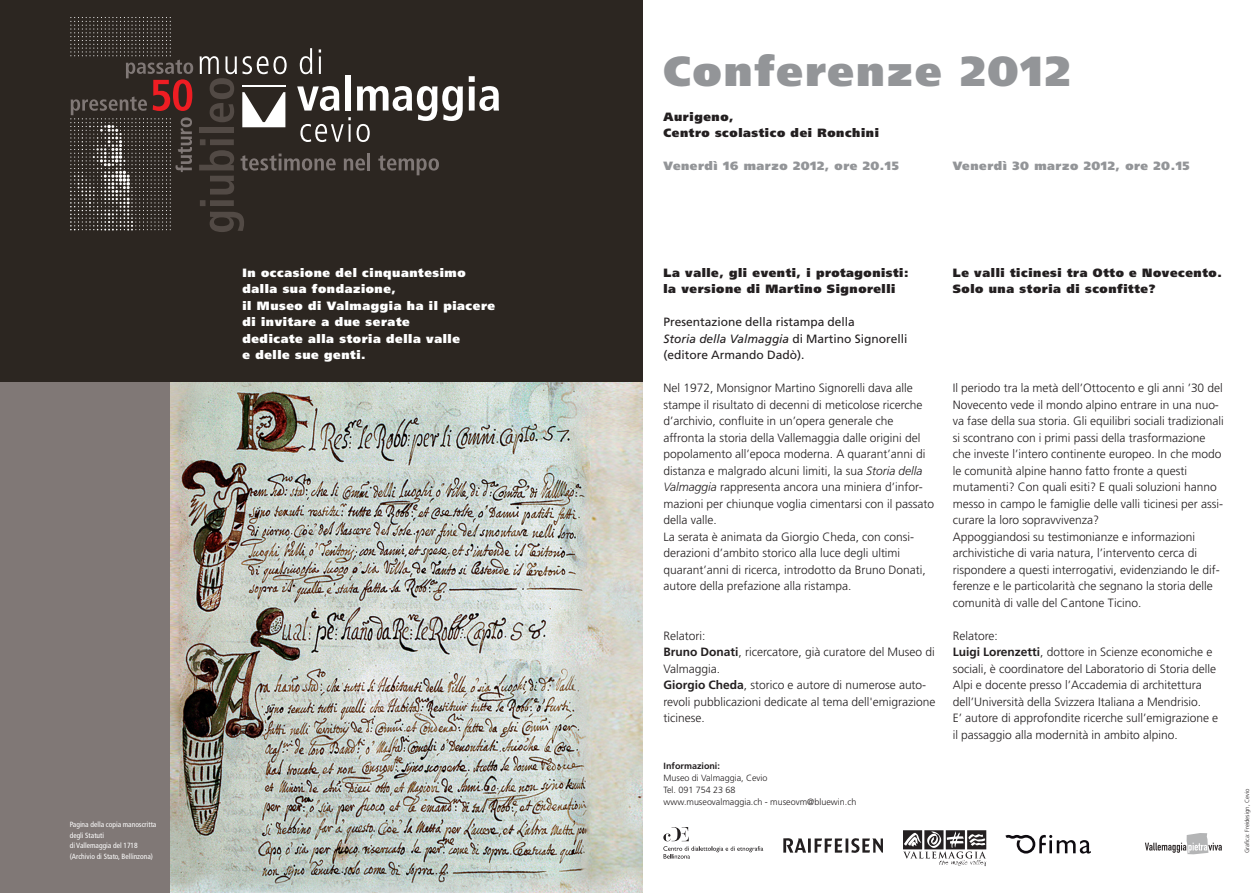
<style>
.page{position:relative;width:1259px;height:893px;background:#fff}
.page>*{position:absolute;margin:0;border:0;box-sizing:border-box;transform-origin:0 0}
.t1{font:900 42px "Frutiger LT";letter-spacing:.05em;color:#939598}
.t2{font:300 12px/16.5px "Frutiger";color:#231f20}
.t3{font:900 12px/16.5px "Frutiger LT";letter-spacing:.05em;color:#231f20}
.t4{font:900 12px/16.5px "Frutiger LT";letter-spacing:.05em;color:#fff}
.t5{font:12px/16.5px "Frutiger";color:#231f20}
.t6{font:900 12px "Frutiger LT";letter-spacing:.05em;color:#939598}
.t7{font:300 9px/12px "Frutiger";color:#231f20}
.t8{font:700 9px "Frutiger LT";color:#231f20}
.t9{font:condensed 7.5px/10.5px "Frutiger";color:#fff}
.t10{font:300 6px "Frutiger";color:#231f20}
.s1{font-style:italic}
.s2{font-weight:700}
</style>
<div class="page">
<svg style="left:1005px;top:834px;width:86px;height:19px"></svg>
<svg style="left:783px;top:838px;width:100px;height:15px"></svg>
<svg style="left:903px;top:830px;width:83px;height:36px"></svg>
<svg style="left:663px;top:827px;width:100px;height:32px"></svg>
<svg style="left:1145px;top:833px;width:76px;height:21px"></svg>
<div style="left:0;top:0;width:642px;height:383px;background:#2c2621"></div>
<div style="left:0;top:383px;width:642px;height:510px;background:#807876"></div>
<svg style="left:210px;top:212px;width:34px;height:20px"></svg>
<svg style="left:199px;top:139px;width:35px;height:67px"></svg>
<div style="left:199px;top:127px;width:35px;height:6px;background:#524a45"></div>
<svg style="left:240px;top:154px;width:96px;height:17px"></svg>
<svg style="left:344px;top:158px;width:21px;height:13px"></svg>
<hr style="left:367px;top:153px;width:3px;height:17px;background:#807876">
<svg style="left:378px;top:155px;width:61px;height:20px"></svg>
<svg style="left:300px;top:48px;width:12px;height:26px"></svg>
<svg style="left:319px;top:49px;width:2px;height:25px"></svg>
<svg style="left:200px;top:56px;width:87px;height:71px"></svg>
<div style="left:345px;top:75px;width:6px;height:36px;background:#fff"></div>
<svg style="left:297px;top:86px;width:166px;height:56px"></svg>
<svg style="left:469px;top:76px;width:30px;height:35px"></svg>
<svg style="left:70px;top:17px;width:123px;height:214px"></svg>
<img style="left:170px;top:383px;width:472px;height:510px">
<p class="t4" style="left:242px;top:265px;width:254px">In occasione del cinquantesimo dalla sua fondazione,<br>il Museo di Valmaggia ha il piacere di invitare a due serate<br>dedicate alla storia della valle<br>e delle sue genti.</p>
<p class="t9" style="left:70px;top:820px;width:88px">Pagina della copia manoscritta degli Statuti<br>di Vallemaggia del 1718 (Archivio di Stato, Bellinzona)</p>
<h1 class="t1" style="left:663px;top:54px;width:408px">Conferenze 2012</h1>
<p class="t3" style="left:663px;top:109px;width:217px">Aurigeno,<br>Centro scolastico dei Ronchini</p>
<p class="t6" style="left:663px;top:161px;width:237px">Venerdì 16 marzo 2012, ore 20.15</p>
<p class="t6" style="left:952px;top:161px;width:238px">Venerdì 30 marzo 2012, ore 20.15</p>
<p class="t3" style="left:663px;top:265px;width:246px">La valle, gli eventi, i protagonisti: la versione di Martino Signorelli</p>
<p class="t5" style="left:663px;top:315px;width:245px">Presentazione della ristampa della<br><span class="s1">Storia della Valmaggia</span> di Martino Signorelli (editore Armando Dadò).</p>
<p class="t2" style="left:663px;top:381px;width:272px">Nel 1972, Monsignor Martino Signorelli dava alle stampe il risultato di decenni di meticolose ricerche d’archivio, confluite in un’opera generale che affronta la storia della Vallemaggia dalle origini del popolamento all’epoca moderna. A quarant’anni di distanza e malgrado alcuni limiti, la sua <span class="s1">Storia della Valmaggia</span> rappresenta ancora una miniera d’infor&shy;mazioni per chiunque voglia cimentarsi con il passato della valle.<br>La serata è animata da Giorgio Cheda, con consi&shy;derazioni d’ambito storico alla luce degli ultimi quarant’anni di ricerca, introdotto da Bruno Donati, autore della prefazione alla ristampa.</p>
<p class="t2" style="left:663px;top:628px;width:273px">Relatori:<br><span class="s2">Bruno Donati</span>, ricercatore, già curatore del Museo di<br>Valmaggia.<br><span class="s2">Giorgio Cheda</span>, storico e autore di numerose auto&shy;revoli pubblicazioni dedicate al tema dell'emigrazione ticinese.</p>
<p class="t8" style="left:663px;top:762px;width:58px">Informazioni:</p>
<p class="t7" style="left:663px;top:772px;width:194px">Museo di Valmaggia, Cevio<br>Tel. 091 754 23 68<br>www.museovalmaggia.ch - museovm@bluewin.ch</p>
<p class="t3" style="left:952px;top:265px;width:271px">Le valli ticinesi tra Otto e Novecento.<br>Solo una storia di sconfitte?</p>
<p class="t2" style="left:952px;top:381px;width:273px">Il periodo tra la metà dell’Ottocento e gli anni ’30 del Novecento vede il mondo alpino entrare in una nuo&shy;va fase della sua storia. Gli equilibri sociali tradizionali si scontrano con i primi passi della trasformazione che investe l’intero continente europeo. In che modo le comunità alpine hanno fatto fronte a questi mutamenti? Con quali esiti? E quali soluzioni hanno messo in campo le famiglie delle valli ticinesi per assi&shy;curare la loro sopravvivenza?<br>Appoggiandosi su testimonianze e informazioni archivistiche di varia natura, l’intervento cerca di rispondere a questi interrogativi, evidenziando le dif&shy;ferenze e le particolarità che segnano la storia delle comunità di valle del Cantone Ticino.</p>
<p class="t2" style="left:952px;top:628px;width:267px">Relatore:<br><span class="s2">Luigi Lorenzetti</span>, dottore in Scienze economiche e sociali, è coordinatore del Laboratorio di Storia delle Alpi e docente presso l’Accademia di architettura dell’Università della Svizzera Italiana a Mendrisio.<br>E’ autore di approfondite ricerche sull’emigrazione e il passaggio alla modernità in ambito alpino.</p>
<p class="t10" style="left:1244px;top:853px;width:66px;rotate:-90deg">Grafica: Freidesign, Cevio</p>
</div>
